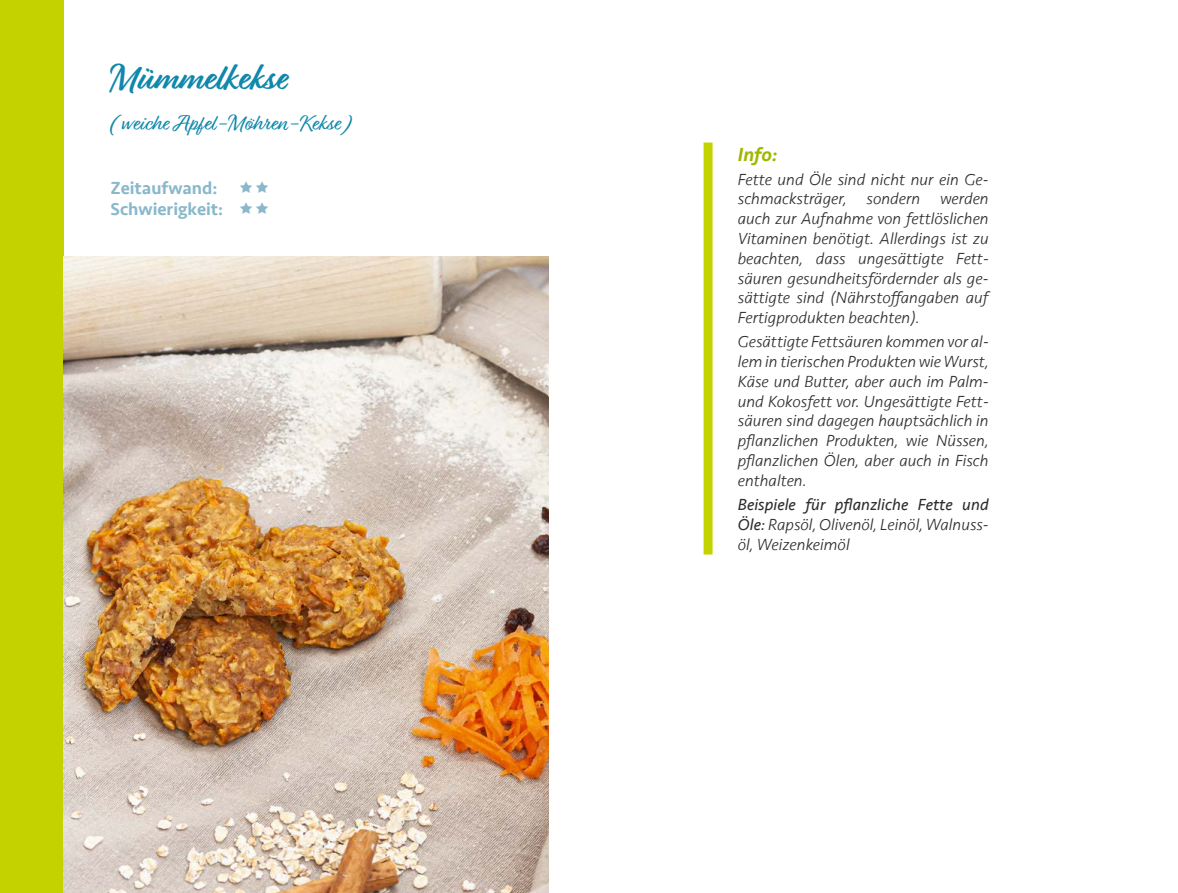
<style>
.page{position:relative;width:1178px;height:893px;background:#fff}
.page>*{position:absolute;margin:0;border:0;box-sizing:border-box;transform-origin:0 0}
.t1{font:700 37.5px "Relation Two";color:#1088ab}
.t2{font:22.5px "Relation Two";color:#1088ab}
.t3{font:italic 500 19.5px "Seravek";color:#a0b700}
.t4{font:500 18px/21.6px "Seravek";color:#8ab8cb}
.t5{font:italic 300 16.5px/19.8px "Seravek";color:#2e2f2d;text-align:justify}
.s1{font-weight:400}
</style>
<div class="page">
<div style="left:0;top:0;width:64px;height:893px;background:#c4d300"></div>
<div style="left:703px;top:143px;width:9px;height:411px;background:#c4d300"></div>
<img style="left:64px;top:257px;width:485px;height:636px">
<h1 class="t1" style="left:111px;top:56px;width:176px">Mümmelkekse</h1>
<h2 class="t2" style="left:111px;top:108px;width:240px">(weiche Apfel-Möhren-Kekse)</h2>
<p class="t4" style="left:111px;top:177px;width:114px">Zeitaufwand:<br>Schwierigkeit:</p>
<p class="t3" style="left:738px;top:142px;width:41px">Info:</p>
<p class="t5" style="left:738px;top:169px;width:252px">Fette und Öle sind nicht nur ein Ge&shy;schmacksträger, sondern werden auch zur Aufnahme von fettlöslichen Vitaminen benötigt. Allerdings ist zu beachten, dass ungesättigte Fett&shy;säuren gesundheitsfördernder als ge&shy;sättigte sind (Nährstoffangaben auf Fertigprodukten beachten).</p>
<p class="t5" style="left:738px;top:332px;width:252px">Gesättigte Fettsäuren kommen vor al&shy;lem in tierischen Produkten wie Wurst, Käse und Butter, aber auch im Palm&shy;und Kokosfett vor. Ungesättigte Fett&shy;säuren sind dagegen hauptsächlich in pflanzlichen Produkten, wie Nüssen, pflanzlichen Ölen, aber auch in Fisch enthalten.</p>
<p class="t5" style="left:738px;top:495px;width:252px"><span class="s1">Beispiele für pflanzliche Fette und Öle:</span> Rapsöl, Olivenöl, Leinöl, Walnuss&shy;öl, Weizenkeimöl</p>
</div>
